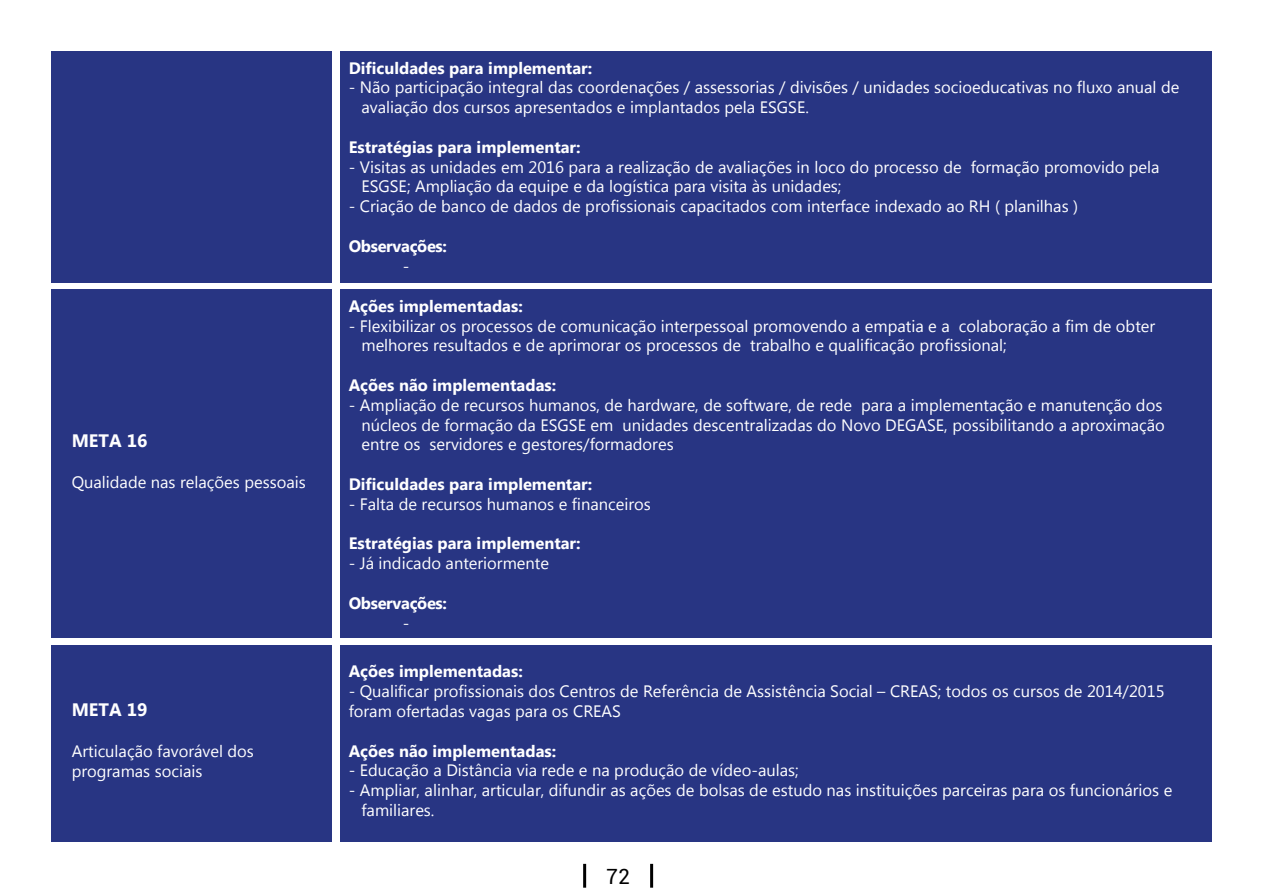
<style>
.page{position:relative;width:1263px;height:893px;background:#fff}
.page>*{position:absolute;margin:0;border:0;box-sizing:border-box;transform-origin:0 0}
.t1{font:21px "Roboto";color:#000}
.t2{font:700 18px "Lao UI";color:#fff}
.t3{font:16.5px/19.8px "Lao UI";color:#fff}
.t4{font:700 16.5px "Lao UI";color:#fff}
.t5{font:700 16.5px "Lao UI";letter-spacing:-.02em;color:#fff}
</style>
<div class="page">
<hr style="left:583px;top:864px;width:3px;height:24px;background:#000">
<hr style="left:650px;top:864px;width:3px;height:24px;background:#000">
<div style="left:51px;top:51px;width:281px;height:232px;background:#283583"></div>
<div style="left:51px;top:289px;width:281px;height:349px;background:#283583"></div>
<div style="left:51px;top:645px;width:281px;height:197px;background:#283583"></div>
<div style="left:340px;top:51px;width:872px;height:232px;background:#283583"></div>
<div style="left:340px;top:289px;width:872px;height:349px;background:#283583"></div>
<div style="left:340px;top:645px;width:872px;height:197px;background:#283583"></div>
<p class="t2" style="left:72px;top:428px;width:77px">META 16</p>
<p class="t3" style="left:72px;top:472px;width:235px">Qualidade nas relações pessoais</p>
<p class="t2" style="left:72px;top:697px;width:77px">META 19</p>
<p class="t3" style="left:72px;top:741px;width:184px">Articulação favorável dos programas sociais</p>
<p class="t4" style="left:349px;top:57px;width:245px">Dificuldades para implementar:</p>
<p class="t3" style="left:361px;top:77px;width:819px;text-indent:-13px">- Não participação integral das coordenações / assessorias / divisões / unidades socioeducativas no fluxo anual de avaliação dos cursos apresentados e implantados pela ESGSE.</p>
<p class="t4" style="left:349px;top:136px;width:233px">Estratégias para implementar:</p>
<p class="t3" style="left:361px;top:156px;width:800px;text-indent:-13px">- Visitas as unidades em 2016 para a realização de avaliações in loco do processo de formação promovido pela<br>ESGSE; Ampliação da equipe e da logística para visita às unidades;</p>
<p class="t3" style="left:349px;top:196px;width:731px">- Criação de banco de dados de profissionais capacitados com interface indexado ao RH ( planilhas )</p>
<p class="t5" style="left:349px;top:235px;width:100px">Observações:</p>
<p class="t3" style="left:403px;top:255px;width:8px">-</p>
<p class="t4" style="left:349px;top:295px;width:176px">Ações implementadas:</p>
<p class="t3" style="left:361px;top:315px;width:795px;text-indent:-13px">- Flexibilizar os processos de comunicação interpessoal promovendo a empatia e a colaboração a fim de obter melhores resultados e de aprimorar os processos de trabalho e qualificação profissional;</p>
<p class="t4" style="left:349px;top:374px;width:209px">Ações não implementadas:</p>
<p class="t3" style="left:361px;top:394px;width:805px;text-indent:-13px">- Ampliação de recursos humanos, de hardware, de software, de rede para a implementação e manutenção dos núcleos de formação da ESGSE em unidades descentralizadas do Novo DEGASE, possibilitando a aproximação entre os servidores e gestores/formadores</p>
<p class="t4" style="left:349px;top:473px;width:245px">Dificuldades para implementar:</p>
<p class="t3" style="left:349px;top:493px;width:304px">- Falta de recursos humanos e financeiros</p>
<p class="t4" style="left:349px;top:532px;width:233px">Estratégias para implementar:</p>
<p class="t3" style="left:349px;top:553px;width:202px">- Já indicado anteriormente</p>
<p class="t5" style="left:349px;top:592px;width:100px">Observações:</p>
<p class="t3" style="left:403px;top:612px;width:8px">-</p>
<p class="t4" style="left:349px;top:660px;width:176px">Ações implementadas:</p>
<p class="t3" style="left:349px;top:681px;width:817px">- Qualificar profissionais dos Centros de Referência de Assistência Social – CREAS; todos os cursos de 2014/2015 foram ofertadas vagas para os CREAS</p>
<p class="t4" style="left:349px;top:740px;width:209px">Ações não implementadas:</p>
<p class="t3" style="left:349px;top:760px;width:452px">- Educação a Distância via rede e na produção de vídeo-aulas;</p>
<p class="t3" style="left:361px;top:780px;width:812px;text-indent:-13px">- Ampliar, alinhar, articular, difundir as ações de bolsas de estudo nas instituições parceiras para os funcionários e familiares.</p>
<p class="t1" style="left:606px;top:861px;width:25px">72</p>
</div>
